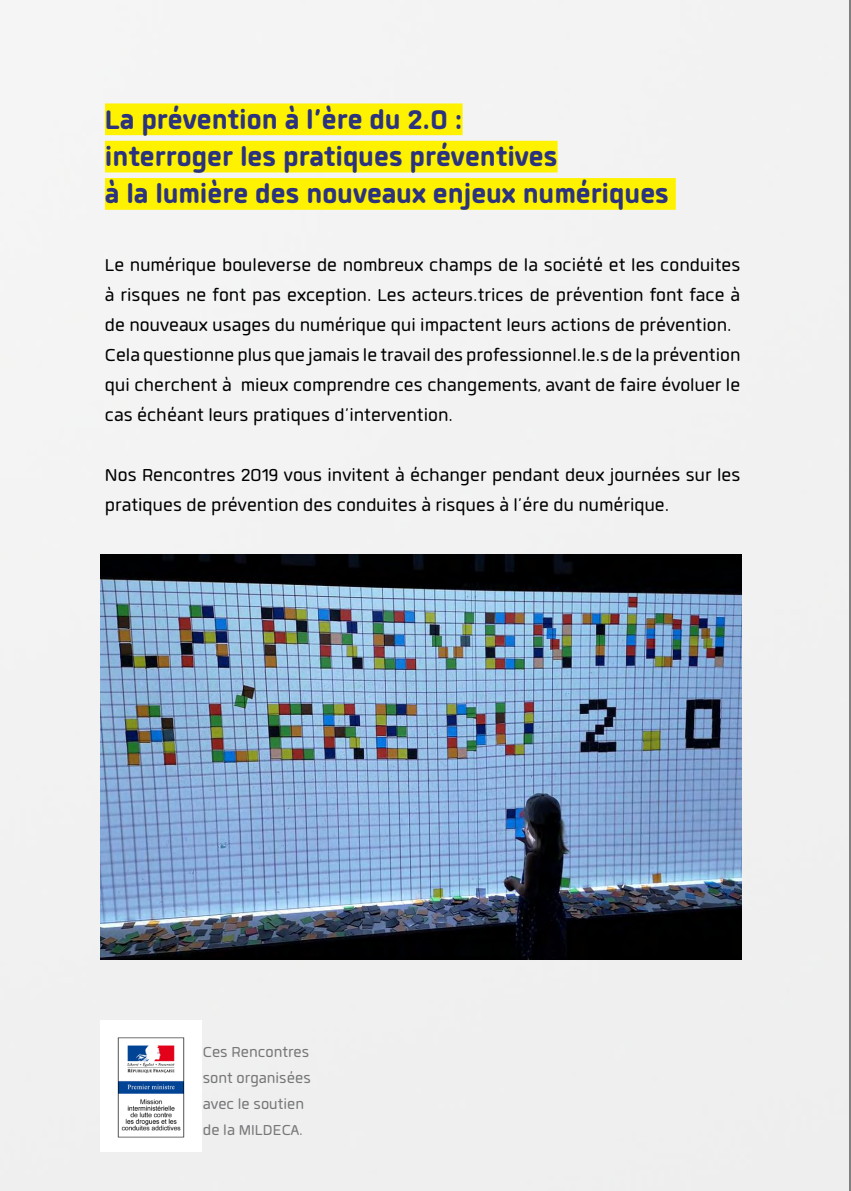
<style>
.page{position:relative;width:851px;height:1191px;background:#fff}
.page>*{position:absolute;margin:0;border:0;box-sizing:border-box;transform-origin:0 0}
.t1{font:800 37.2px/37.2px "Quan Rounded";color:#2b337e}
.t2{font:24px/30px "Quan Rounded";color:#000}
.t3{font:20px/26px "Quan Rounded";color:#757779}
</style>
<div class="page">
<div style="left:0;top:0;width:850px;height:1191px;background:#f2f2f2"></div>
<div style="left:105px;top:103px;width:357px;height:32px;background:#fff200"></div>
<div style="left:105px;top:141px;width:452px;height:31px;background:#fff200"></div>
<div style="left:105px;top:178px;width:570px;height:32px;background:#fff200"></div>
<img style="left:101px;top:554px;width:640px;height:405px">
<img style="left:101px;top:1020px;width:100px;height:131px">
<h1 class="t1" style="left:105px;top:101px;width:565px">La prévention à l’ère du 2.0 :<br>interroger les pratiques préventives<br>à la lumière des nouveaux enjeux numériques</h1>
<p class="t2" style="left:105px;top:249px;width:637px">Le numérique bouleverse de nombreux champs de la société et les conduites à risques ne font pas exception. Les acteurs.trices de prévention font face à de nouveaux usages du numérique qui impactent leurs actions de prévention.<br>Cela questionne plus que jamais le travail des professionnel.le.s de la prévention qui cherchent à mieux comprendre ces changements, avant de faire évoluer le cas échéant leurs pratiques d’intervention.</p>
<p class="t2" style="left:105px;top:459px;width:636px">Nos Rencontres 2019 vous invitent à échanger pendant deux journées sur les pratiques de prévention des conduites à risques à l’ére du numérique.</p>
<p class="t3" style="left:203px;top:1038px;width:109px">Ces Rencontres sont organisées avec le soutien de la MILDECA.</p>
</div>
